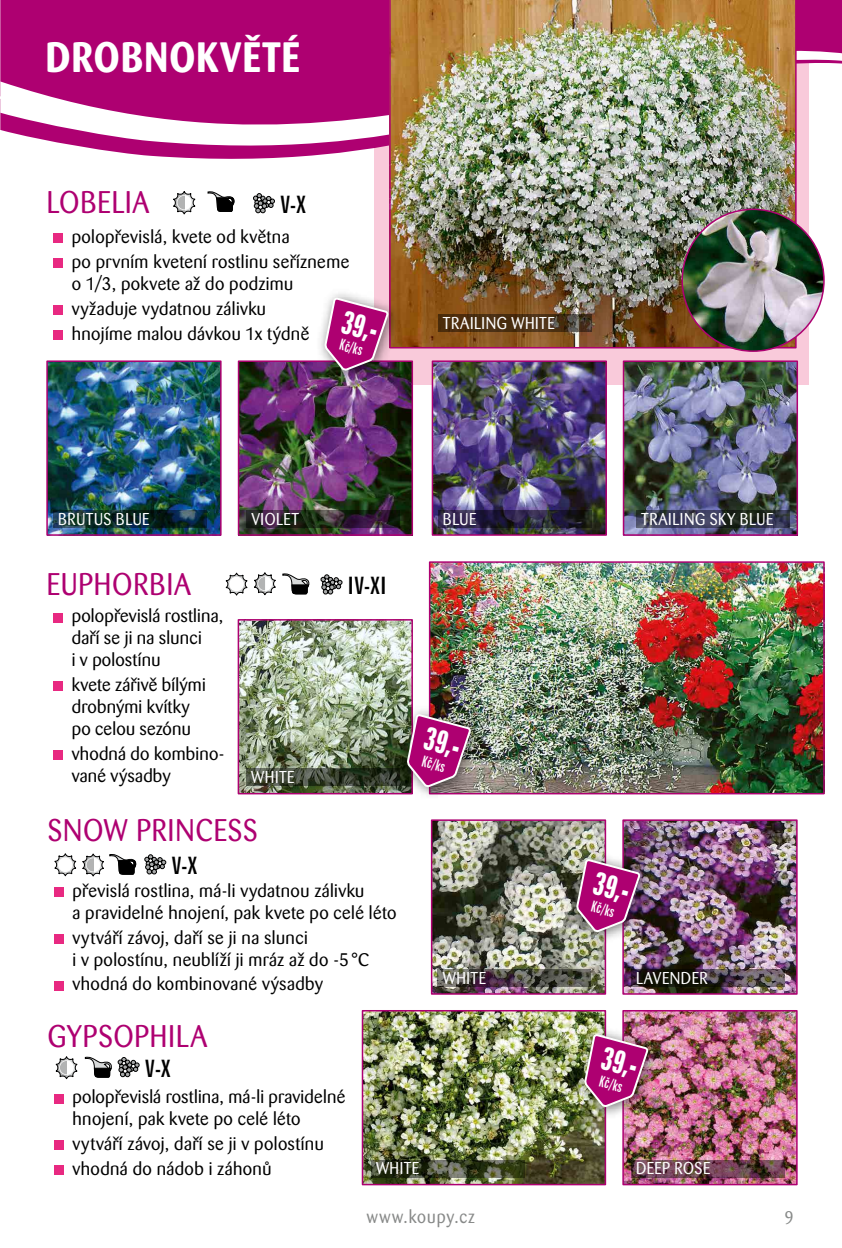
<style>
.page{position:relative;width:842px;height:1248px;background:#fff}
.page>*{position:absolute;margin:0;border:0;box-sizing:border-box;transform-origin:0 0}
.t1{font:700 42px "Barmeno CE";letter-spacing:.04em;color:#fff;scale:.9 1}
.t2{font:700 extra-condensed 32.4px "Zurich AT";color:#fff;scale:.86 1}
.t3{font:31px "Barmeno CE";letter-spacing:.035em;color:#ae0071;scale:.9 1}
.t4{font:extra-condensed 24px "Zurich AT";color:#000;scale:1.2 1}
.t5{font:18px/22px "Barmeno CE";letter-spacing:.02em;color:#000}
.t6{font:18px "Barmeno CE";letter-spacing:.065em;color:#878988;scale:.95 1}
.t7{font:17px "Barmeno CE";letter-spacing:.035em;color:#fff;scale:.9 1}
.t8{font:extra-condensed 15.4px "Zurich AT";color:#fff}
</style>
<div class="page">
<div style="left:374px;top:45px;width:435px;height:340px;background:#f9cada"></div>
<div style="left:0;top:0;width:842px;height:41px;background:#ae0071"></div>
<svg style="left:0;top:41px;width:842px;height:118px;fill:#ae0071"></svg>
<img style="left:389px;top:0;width:408px;height:348px">
<svg style="left:144px;top:854px;width:22px;height:20px"></svg>
<svg style="left:55px;top:853px;width:81px;height:24px"></svg>
<svg style="left:118px;top:1057px;width:21px;height:19px"></svg>
<svg style="left:85px;top:1056px;width:27px;height:21px"></svg>
<svg style="left:55px;top:1056px;width:23px;height:24px"></svg>
<svg style="left:59px;top:1060px;width:15px;height:14px"></svg>
<svg style="left:60px;top:1060px;width:13px;height:14px"></svg>
<div style="left:54px;top:886px;width:10px;height:10px;background:#e82981"></div>
<div style="left:54px;top:933px;width:10px;height:10px;background:#e82981"></div>
<div style="left:54px;top:980px;width:10px;height:10px;background:#e82981"></div>
<div style="left:54px;top:1093px;width:10px;height:10px;background:#e82981"></div>
<div style="left:54px;top:1140px;width:10px;height:10px;background:#e82981"></div>
<div style="left:54px;top:1165px;width:10px;height:10px;background:#e82981"></div>
<svg style="left:321px;top:574px;width:21px;height:20px"></svg>
<svg style="left:226px;top:572px;width:83px;height:24px"></svg>
<svg style="left:257px;top:576px;width:15px;height:15px"></svg>
<svg style="left:258px;top:577px;width:14px;height:13px"></svg>
<img style="left:431px;top:563px;width:392px;height:229px">
<div style="left:429px;top:561px;width:396px;height:233px;border:1px solid #ae0071"></div>
<img style="left:682px;top:209px;width:142px;height:142px;border-radius:71px">
<div style="left:53px;top:233px;width:10px;height:10px;background:#e82981"></div>
<div style="left:53px;top:258px;width:10px;height:10px;background:#e82981"></div>
<div style="left:53px;top:305px;width:10px;height:10px;background:#e82981"></div>
<div style="left:53px;top:330px;width:10px;height:10px;background:#e82981"></div>
<svg style="left:253px;top:193px;width:22px;height:20px"></svg>
<svg style="left:208px;top:191px;width:26px;height:21px"></svg>
<svg style="left:173px;top:191px;width:23px;height:24px"></svg>
<svg style="left:177px;top:195px;width:15px;height:15px"></svg>
<svg style="left:177px;top:196px;width:14px;height:13px"></svg>
<img style="left:49px;top:363px;width:170px;height:169px">
<div style="left:46px;top:360px;width:176px;height:175px;border:2px solid #ae0071"></div>
<svg style="left:53px;top:510px;width:154px;height:17px;background:#0e2c30"></svg>
<svg style="left:438px;top:315px;width:153px;height:17px;background:#4c3318"></svg>
<img style="left:365px;top:1012px;width:238px;height:170px">
<div style="left:362px;top:1009px;width:244px;height:176px;border:2px solid #ae0071"></div>
<svg style="left:371px;top:1159px;width:153px;height:17px;background:#42482f"></svg>
<img style="left:434px;top:822px;width:169px;height:169px">
<div style="left:431px;top:819px;width:175px;height:175px;border:2px solid #ae0071"></div>
<svg style="left:438px;top:969px;width:153px;height:17px;background:#514c49"></svg>
<img style="left:241px;top:363px;width:169px;height:169px">
<div style="left:238px;top:360px;width:175px;height:175px;border:2px solid #ae0071"></div>
<svg style="left:246px;top:510px;width:154px;height:17px;background:#2c252b"></svg>
<img style="left:625px;top:1012px;width:170px;height:170px">
<div style="left:622px;top:1009px;width:176px;height:176px;border:2px solid #ae0071"></div>
<img style="left:631px;top:1159px;width:153px;height:17px">
<img style="left:625px;top:822px;width:170px;height:169px">
<div style="left:622px;top:819px;width:176px;height:175px;border:2px solid #ae0071"></div>
<svg style="left:631px;top:969px;width:153px;height:17px;background:#393132"></svg>
<img style="left:241px;top:622px;width:169px;height:169px">
<div style="left:238px;top:619px;width:175px;height:175px;border:2px solid #ae0071"></div>
<img style="left:435px;top:363px;width:169px;height:169px">
<div style="left:432px;top:360px;width:175px;height:175px;border:2px solid #ae0071"></div>
<svg style="left:438px;top:510px;width:153px;height:17px;background:#27223b"></svg>
<img style="left:626px;top:363px;width:169px;height:169px">
<div style="left:623px;top:360px;width:175px;height:175px;border:2px solid #ae0071"></div>
<svg style="left:636px;top:510px;width:154px;height:17px;background:#333747"></svg>
<div style="left:575px;top:1024px;width:86px;height:96px;background:#000;opacity:.55"></div>
<img style="left:583px;top:1032px;width:67px;height:76px">
<div style="left:567px;top:849px;width:86px;height:96px;background:#000;opacity:.55"></div>
<img style="left:575px;top:857px;width:67px;height:76px">
<div style="left:398px;top:704px;width:86px;height:96px;background:#000;opacity:.55"></div>
<img style="left:405px;top:712px;width:68px;height:76px">
<div style="left:315px;top:288px;width:86px;height:96px;background:#000;opacity:.55"></div>
<svg style="left:323px;top:296px;width:67px;height:76px;background:#b34b8e"></svg>
<div style="left:53px;top:612px;width:10px;height:10px;background:#e82981"></div>
<div style="left:53px;top:681px;width:10px;height:10px;background:#e82981"></div>
<div style="left:53px;top:750px;width:10px;height:10px;background:#e82981"></div>
<svg style="left:246px;top:768px;width:154px;height:17px;background:#3a4232"></svg>
<h1 class="t1" style="left:46px;top:33px;width:284px">DROBNOKVĚTÉ</h1>
<h3 class="t3" style="left:47px;top:184px;width:115px">LOBELIA</h3>
<p class="t5" style="left:72px;top:225px;width:279px;line-height:24.8px">polopřevislá, kvete od května<br>po prvním kvetení rostlinu seřízneme</p>
<p class="t5" style="left:72px;top:271px;width:239px;line-height:24.8px">o 1/3, pokvete až do podzimu vyžaduje vydatnou zálivku hnojíme malou dávkou 1x týdně</p>
<h3 class="t4" style="left:280px;top:190px;width:23px">V-X</h3>
<h2 class="t2" style="left:347px;top:302px;width:44px;rotate:15deg">39,-</h2>
<p class="t8" style="left:342px;top:336px;width:25px;rotate:15deg">Kč/ks</p>
<p class="t7" style="left:443px;top:313px;width:126px">TRAILING WHITE</p>
<p class="t7" style="left:58px;top:509px;width:103px">BRUTUS BLUE</p>
<h3 class="t3" style="left:47px;top:566px;width:161px">EUPHORBIA</h3>
<p class="t5" style="left:72px;top:605px;width:153px">polopřevislá rostlina, daří se ji na slunci<br>i v polostínu</p>
<p class="t5" style="left:72px;top:674px;width:136px">kvete zářivě bílými drobnými kvítky po celou sezónu</p>
<p class="t5" style="left:72px;top:743px;width:154px">vhodná do kombino&shy;vané výsadby</p>
<p class="t7" style="left:251px;top:509px;width:55px">VIOLET</p>
<p class="t7" style="left:251px;top:767px;width:50px">WHITE</p>
<h3 class="t3" style="left:48px;top:812px;width:235px">SNOW PRINCESS</h3>
<h3 class="t4" style="left:348px;top:571px;width:33px">IV-XI</h3>
<p class="t7" style="left:443px;top:509px;width:39px">BLUE</p>
<p class="t7" style="left:641px;top:509px;width:148px">TRAILING SKY BLUE</p>
<h2 class="t2" style="left:430px;top:719px;width:44px;rotate:15deg">39,-</h2>
<p class="t8" style="left:424px;top:752px;width:25px;rotate:15deg">Kč/ks</p>
<h3 class="t4" style="left:172px;top:851px;width:23px">V-X</h3>
<p class="t5" style="left:72px;top:879px;width:325px">převislá rostlina, má-li vydatnou zálivku<br>a pravidelné hnojení, pak kvete po celé léto</p>
<p class="t5" style="left:72px;top:926px;width:298px">vytváří závoj, daří se ji na slunci<br>i v polostínu, neublíží ji mráz až do -5 °C</p>
<p class="t5" style="left:72px;top:973px;width:252px">vhodná do kombinované výsadby</p>
<h3 class="t3" style="left:48px;top:1018px;width:179px">GYPSOPHILA</h3>
<h3 class="t4" style="left:145px;top:1054px;width:23px">V-X</h3>
<p class="t5" style="left:72px;top:1086px;width:274px">polopřevislá rostlina, má-li pravidelné hnojení, pak kvete po celé léto</p>
<p class="t5" style="left:72px;top:1131px;width:253px;line-height:24.8px">vytváří závoj, daří se ji v polostínu vhodná do nádob i záhonů</p>
<p class="t7" style="left:376px;top:1158px;width:50px">WHITE</p>
<p class="t7" style="left:443px;top:967px;width:50px">WHITE</p>
<h2 class="t2" style="left:599px;top:863px;width:44px;rotate:15deg">39,-</h2>
<p class="t8" style="left:594px;top:897px;width:25px;rotate:15deg">Kč/ks</p>
<p class="t7" style="left:636px;top:967px;width:81px">LAVENDER</p>
<h2 class="t2" style="left:607px;top:1038px;width:44px;rotate:15deg">39,-</h2>
<p class="t8" style="left:602px;top:1072px;width:25px;rotate:15deg">Kč/ks</p>
<p class="t7" style="left:636px;top:1158px;width:84px">DEEP ROSE</p>
<p class="t6" style="left:367px;top:1206px;width:115px">www.koupy.cz</p>
<p class="t6" style="left:784px;top:1206px;width:11px">9</p>
</div>
